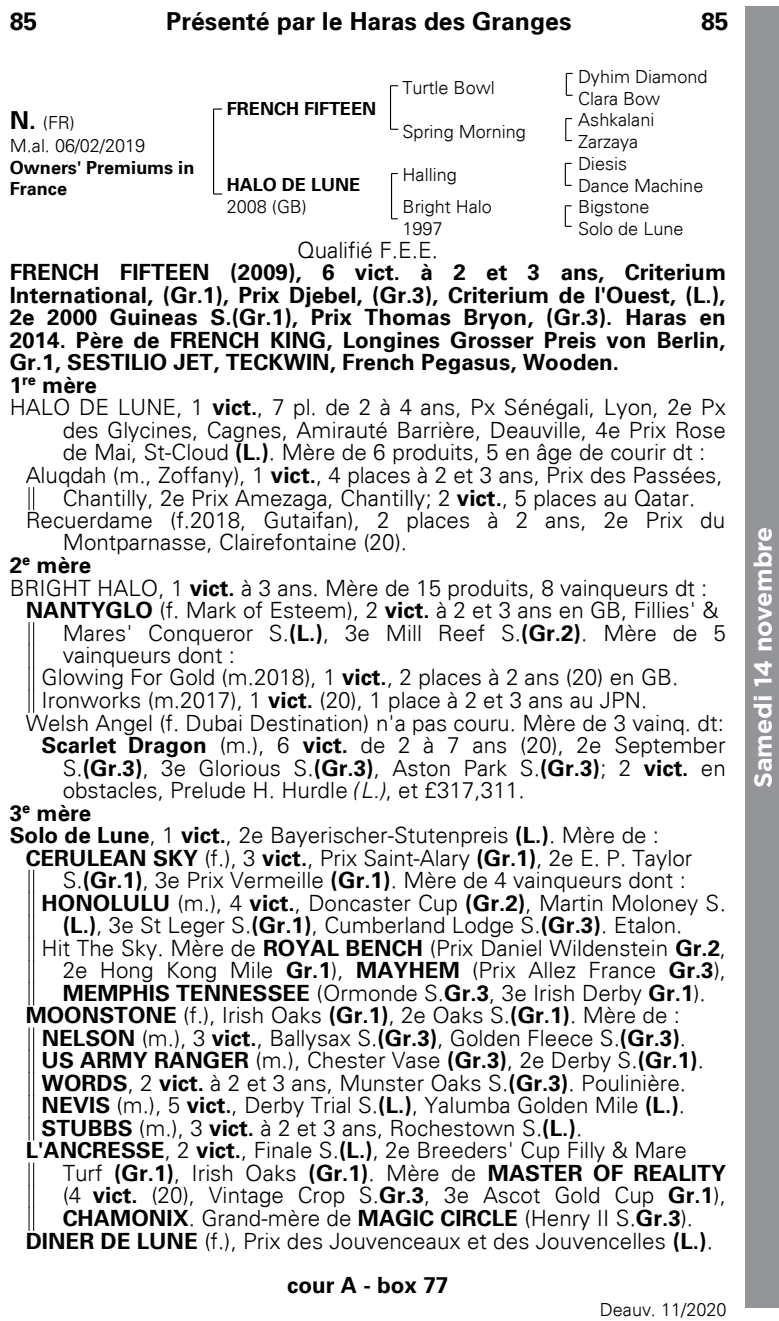
<style>
.page{position:relative;width:779px;height:1321px;background:#fff}
.page>*{position:absolute;margin:0;border:0;box-sizing:border-box;transform-origin:0 0}
.t1{font:700 24.75px "Univers 65";color:#000}
.t2{font:700 24.75px "Gotham";color:#fff}
.t3{font:300 22.5px "Univers 45";color:#000}
.t4{font:700 22.5px/22.5px "Univers 65";color:#000}
.t5{font:300 18px/21.8px "Univers 45";letter-spacing:-.005em;color:#000}
.t6{font:700 18px/21.4px "Univers 65";color:#000}
.s1{font-family:"Univers 65";font-weight:700;font-size:24.75px}
.s2{font-family:"Univers 65";font-weight:700}
.s3{font-family:"Univers 45";font-weight:300}
</style>
<div class="page">
<div style="left:745px;top:6px;width:33px;height:1301px;background:#939598"></div>
<svg style="left:29px;top:487px;width:5px;height:22px"></svg>
<svg style="left:29px;top:622px;width:5px;height:90px"></svg>
<svg style="left:29px;top:870px;width:5px;height:134px"></svg>
<svg style="left:29px;top:1027px;width:5px;height:112px"></svg>
<svg style="left:29px;top:1162px;width:5px;height:68px"></svg>
<svg style="left:213px;top:108px;width:9px;height:2px"></svg>
<hr style="left:213px;top:109px;width:1px;height:85px;background:#000">
<hr style="left:390px;top:86px;width:1px;height:43px;background:#000">
<hr style="left:391px;top:173px;width:1px;height:46px;background:#000">
<svg style="left:564px;top:205px;width:7px;height:22px"></svg>
<svg style="left:565px;top:118px;width:6px;height:23px"></svg>
<svg style="left:564px;top:163px;width:7px;height:23px"></svg>
<svg style="left:565px;top:73px;width:7px;height:23px"></svg>
<p class="t1" style="left:10px;top:7px;width:29px">85</p>
<p class="t1" style="left:166px;top:7px;width:406px">Présenté par le Haras des Granges</p>
<p class="t1" style="left:700px;top:7px;width:29px">85</p>
<p class="t5" style="left:402px;top:77px;width:94px">Turtle Bowl</p>
<p class="t5" style="left:577px;top:66px;width:131px">Dyhim Diamond<br>Clara Bow</p>
<p class="t5" style="left:402px;top:120px;width:125px">Spring Morning</p>
<p class="t5" style="left:577px;top:109px;width:78px">Ashkalani<br>Zarzaya</p>
<p class="t6" style="left:227px;top:98px;width:151px">FRENCH FIFTEEN</p>
<p class="t5" style="left:10px;top:111px;width:137px;line-height:23.4px"><span class="s1">N.</span> (FR)<br>M.al. 06/02/2019</p>
<p class="t6" style="left:10px;top:157px;width:186px">Owners' Premiums in<br>France</p>
<p class="t5" style="left:402px;top:164px;width:56px">Halling</p>
<p class="t5" style="left:577px;top:153px;width:127px">Diesis<br>Dance Machine</p>
<p class="t5" style="left:402px;top:196px;width:91px">Bright Halo<br>1997</p>
<p class="t5" style="left:577px;top:196px;width:107px">Bigstone<br>Solo de Lune</p>
<p class="t3" style="left:297px;top:236px;width:142px">Qualifié F.E.E.</p>
<p class="t4" style="left:10px;top:261px;width:717px">FRENCH FIFTEEN (2009), 6 vict. à 2 et 3 ans, Criterium International, (Gr.1), Prix Djebel, (Gr.3), Criterium de l'Ouest, (L.), 2e 2000 Guineas S.(Gr.1), Prix Thomas Bryon, (Gr.3). Haras en 2014. Père de FRENCH KING, Longines Grosser Preis von Berlin, Gr.1, SESTILIO JET, TECKWIN, French Pegasus, Wooden.<br>1<sup>re</sup> mère</p>
<p class="t3" style="left:10px;top:394px;width:717px">HALO DE LUNE, 1 <span class="s2">vict.</span>, 7 pl. de 2 à 4 ans, Px Sénégali, Lyon, 2e Px</p>
<p class="t3" style="left:63px;top:416px;width:664px">des Glycines, Cagnes, Amirauté Barrière, Deauville, 4e Prix Rose</p>
<p class="t3" style="left:63px;top:439px;width:643px">de Mai, St-Cloud <span class="s2">(L.)</span>. Mère de 6 produits, 5 en âge de courir dt :</p>
<p class="t3" style="left:26px;top:461px;width:698px">Aluqdah (m., Zoffany), 1 <span class="s2">vict.</span>, 4 places à 2 et 3 ans, Prix des Passées,</p>
<p class="t3" style="left:63px;top:484px;width:633px">Chantilly, 2e Prix Amezaga, Chantilly; 2 <span class="s2">vict.</span>, 5 places au Qatar.</p>
<p class="t3" style="left:26px;top:506px;width:700px">Recuerdame (f.2018, Gutaifan), 2 places à 2 ans, 2e Prix du</p>
<p class="t3" style="left:63px;top:529px;width:345px">Montparnasse, Clairefontaine (20).</p>
<p class="t4" style="left:10px;top:554px;width:83px">2<sup>e</sup> mère</p>
<p class="t3" style="left:10px;top:574px;width:698px">BRIGHT HALO, 1 <span class="s2">vict.</span> à 3 ans. Mère de 15 produits, 8 vainqueurs dt :</p>
<p class="t3" style="left:26px;top:596px;width:694px"><span class="s2">NANTYGLO</span> (f. Mark of Esteem), 2 <span class="s2">vict.</span> à 2 et 3 ans en GB, Fillies' &amp;</p>
<p class="t3" style="left:63px;top:619px;width:664px">Mares' Conqueror S.<span class="s2">(L.)</span>, 3e Mill Reef S.<span class="s2">(Gr.2)</span>. Mère de 5</p>
<p class="t3" style="left:63px;top:641px;width:174px">vainqueurs dont :</p>
<p class="t3" style="left:42px;top:664px;width:637px">Glowing For Gold (m.2018), 1 <span class="s2">vict.</span>, 2 places à 2 ans (20) en GB.</p>
<p class="t3" style="left:42px;top:686px;width:606px">Ironworks (m.2017), 1 <span class="s2">vict.</span> (20), 1 place à 2 et 3 ans au JPN.</p>
<p class="t3" style="left:26px;top:709px;width:699px">Welsh Angel (f. Dubai Destination) n'a pas couru. Mère de 3 vainq. dt:</p>
<p class="t3" style="left:42px;top:731px;width:685px"><span class="s2">Scarlet Dragon</span> (m.), 6 <span class="s2">vict.</span> de 2 à 7 ans (20), 2e September</p>
<p class="t3" style="left:63px;top:754px;width:664px">S.<span class="s2">(Gr.3)</span>, 3e Glorious S.<span class="s2">(Gr.3)</span>, Aston Park S.<span class="s2">(Gr.3)</span>; 2 <span class="s2">vict.</span> en</p>
<p class="t3" style="left:63px;top:776px;width:463px">obstacles, Prelude H. Hurdle (L.), et £317,311.</p>
<p class="t4" style="left:10px;top:801px;width:83px">3<sup>e</sup> mère</p>
<p class="t3" style="left:10px;top:821px;width:650px"><span class="s2">Solo de Lune</span>, 1 <span class="s2">vict.</span>, 2e Bayerischer-Stutenpreis <span class="s2">(L.)</span>. Mère de :</p>
<p class="t3" style="left:26px;top:844px;width:667px"><span class="s2">CERULEAN SKY</span> (f.), 3 <span class="s2">vict.</span>, Prix Saint-Alary <span class="s2">(Gr.1)</span>, 2e E. P. Taylor</p>
<p class="t3" style="left:63px;top:866px;width:624px">S.<span class="s2">(Gr.1)</span>, 3e Prix Vermeille <span class="s2">(Gr.1)</span>. Mère de 4 vainqueurs dont :</p>
<p class="t3" style="left:42px;top:889px;width:685px"><span class="s2">HONOLULU</span> (m.), 4 <span class="s2">vict.</span>, Doncaster Cup <span class="s2">(Gr.2)</span>, Martin Moloney S.</p>
<p class="t3" style="left:63px;top:911px;width:620px"><span class="s2">(L.)</span>, 3e St Leger S.<span class="s2">(Gr.1)</span>, Cumberland Lodge S.<span class="s2">(Gr.3)</span>. Etalon.</p>
<p class="t3" style="left:42px;top:934px;width:685px">Hit The Sky. Mère de <span class="s2">ROYAL BENCH</span> (Prix Daniel Wildenstein <span class="s2">Gr.2</span>,</p>
<p class="t3" style="left:63px;top:956px;width:664px">2e Hong Kong Mile <span class="s2">Gr.1</span>), <span class="s2">MAYHEM</span> (Prix Allez France <span class="s2">Gr.3</span>),</p>
<p class="t3" style="left:63px;top:979px;width:644px"><span class="s2">MEMPHIS TENNESSEE</span> (Ormonde S.<span class="s2">Gr.3</span>, 3e Irish Derby <span class="s2">Gr.1</span>).</p>
<p class="t3" style="left:26px;top:1001px;width:655px"><span class="s2">MOONSTONE</span> (f.), Irish Oaks <span class="s2">(Gr.1)</span>, 2e Oaks S.<span class="s2">(Gr.1)</span>. Mère de :</p>
<p class="t3" style="left:42px;top:1024px;width:645px"><span class="s2">NELSON</span> (m.), 3 <span class="s2">vict.</span>, Ballysax S.<span class="s2">(Gr.3)</span>, Golden Fleece S.<span class="s2">(Gr.3)</span>.</p>
<p class="t3" style="left:42px;top:1046px;width:663px"><span class="s2">US ARMY RANGER</span> (m.), Chester Vase <span class="s2">(Gr.3)</span>, 2e Derby S.<span class="s2">(Gr.1)</span>.</p>
<p class="t3" style="left:42px;top:1069px;width:645px"><span class="s2">WORDS</span>, 2 <span class="s2">vict.</span> à 2 et 3 ans, Munster Oaks S.<span class="s2">(Gr.3)</span>. Poulinière.</p>
<p class="t3" style="left:42px;top:1091px;width:644px"><span class="s2">NEVIS</span> (m.), 5 <span class="s2">vict.</span>, Derby Trial S.<span class="s2">(L.)</span>, Yalumba Golden Mile <span class="s2">(L.)</span>.</p>
<p class="t3" style="left:42px;top:1114px;width:542px"><span class="s2">STUBBS</span> (m.), 3 <span class="s2">vict.</span> à 2 et 3 ans, Rochestown S.<span class="s2">(L.)</span>.</p>
<p class="t3" style="left:26px;top:1136px;width:662px"><span class="s2">L'ANCRESSE</span>, 2 <span class="s2">vict.</span>, Finale S.<span class="s2">(L.)</span>, 2e Breeders' Cup Filly &amp; Mare</p>
<p class="t4" style="left:63px;top:1161px;width:664px"><span class="s3">Turf</span> (Gr.1)<span class="s3">, Irish Oaks</span> (Gr.1)<span class="s3">. Mère de</span> MASTER OF REALITY</p>
<p class="t3" style="left:63px;top:1181px;width:664px">(4 <span class="s2">vict.</span> (20), Vintage Crop S.<span class="s2">Gr.3</span>, 3e Ascot Gold Cup <span class="s2">Gr.1</span>),</p>
<p class="t3" style="left:63px;top:1204px;width:631px"><span class="s2">CHAMONIX</span>. Grand-mère de <span class="s2">MAGIC CIRCLE</span> (Henry II S.<span class="s2">Gr.3</span>).</p>
<p class="t3" style="left:26px;top:1226px;width:688px"><span class="s2">DINER DE LUNE</span> (f.), Prix des Jouvenceaux et des Jouvencelles <span class="s2">(L.)</span>.</p>
<p class="t4" style="left:287px;top:1274px;width:162px">cour A - box 77</p>
<p class="t5" style="left:599px;top:1298px;width:128px">Deauv. 11/2020</p>
<p class="t6" style="left:227px;top:174px;width:135px">HALO DE LUNE</p>
<p class="t5" style="left:227px;top:196px;width:82px">2008 (GB)</p>
<p class="t2" style="left:746px;top:788px;width:263px;rotate:-90deg">Samedi 14 novembre</p>
</div>
